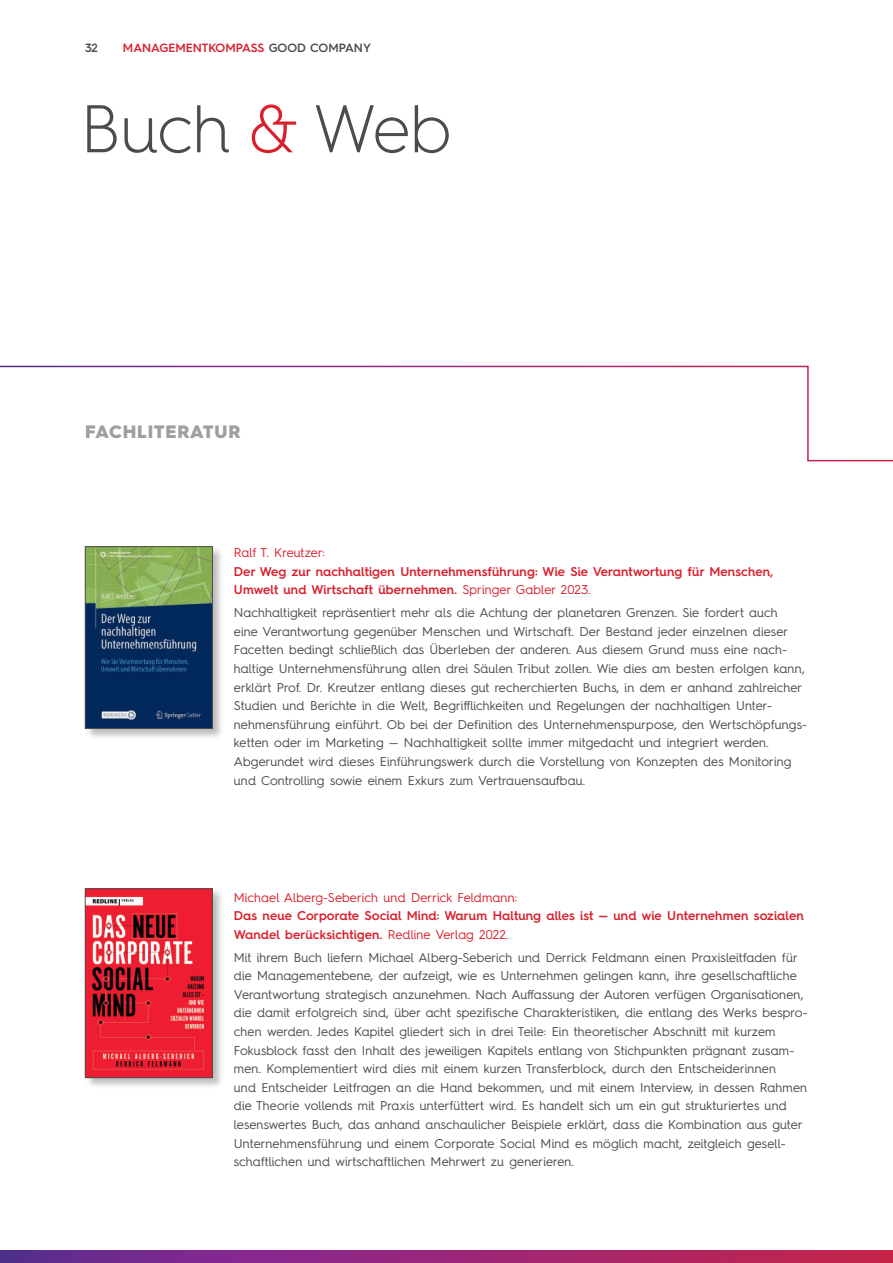
<style>
.page{position:relative;width:893px;height:1263px;background:#fff}
.page>*{position:absolute;margin:0;border:0;box-sizing:border-box;transform-origin:0 0}
.Headline{font:300 67.5px "Hurme Geometric Sans 4";letter-spacing:.005em;color:#4b4c4d}
.Rubrik{font:900 18px "Hurme Geometric Sans 4";letter-spacing:.05em;color:#9d9fa2}
._06_Buch_Text{font:12.75px/18.6px "Hurme Geometric Sans 4";letter-spacing:.01em;color:#4b4c4d}
._05_Buch_Titel{font:600 12.75px/18.6px "Hurme Geometric Sans 4";letter-spacing:.01em;color:#da202d}
._04_Buch_Autor{font:12.75px "Hurme Geometric Sans 4";letter-spacing:.01em;color:#da202d}
.t1{font:600 12px "Hurme Geometric Sans 4";color:#da202d}
.t2{font:600 12px "Hurme Geometric Sans 4";color:#4b4c4d}
.s1{color:#4b4c4d}
.s2{color:#da202d}
.s3{font-weight:400}
</style>
<div class="page">
<svg style="left:0;top:1250px;width:893px;height:13px;background:#962775"></svg>
<div style="left:85px;top:546px;width:139px;height:194px;background:#231f20;opacity:.3"></div>
<img style="left:87px;top:548px;width:124px;height:179px">
<div style="left:85px;top:546px;width:128px;height:183px;border:1px solid #4b4c4d"></div>
<div style="left:84px;top:888px;width:140px;height:201px;background:#231f20;opacity:.3"></div>
<img style="left:87px;top:891px;width:124px;height:185px">
<div style="left:85px;top:889px;width:128px;height:189px;border:1px solid #4b4c4d"></div>
<svg style="left:0;top:365px;width:893px;height:97px"></svg>
<p class="t2" style="left:85px;top:40px;width:14px">32</p>
<p class="t1" style="left:123px;top:40px;width:249px">MANAGEMENTKOMPASS <span class="s1">GOOD COMPANY</span></p>
<p class="Headline" style="left:81px;top:83px;width:372px">Buch <span class="s2">&amp;</span> Web</p>
<p class="Rubrik" style="left:85px;top:419px;width:157px">FACHLITERATUR</p>
<p class="_04_Buch_Autor" style="left:234px;top:544px;width:92px">Ralf T. Kreutzer:</p>
<p class="_05_Buch_Titel" style="left:234px;top:562px;width:541px">Der Weg zur nachhaltigen Unternehmensführung: Wie Sie Verantwortung für Menschen,<br>Umwelt und Wirtschaft übernehmen. <span class="s3">Springer Gabler 2023.</span></p>
<p class="_06_Buch_Text" style="left:234px;top:603px;width:575px">Nachhaltigkeit repräsentiert mehr als die Achtung der planetaren Grenzen. Sie fordert auch<br>eine Verantwortung gegenüber Menschen und Wirtschaft. Der Bestand jeder einzelnen dieser Facetten bedingt schließlich das Überleben der anderen. Aus diesem Grund muss eine nach&shy;haltige Unternehmensführung allen drei Säulen Tribut zollen. Wie dies am besten erfolgen kann, erklärt Prof. Dr. Kreutzer entlang dieses gut recherchierten Buchs, in dem er anhand zahlreicher Studien und Berichte in die Welt, Begrifflichkeiten und Regelungen der nachhaltigen Unter&shy;nehmensführung einführt. Ob bei der Definition des Unternehmenspurpose, den Wertschöpfungs&shy;ketten oder im Marketing — Nachhaltigkeit sollte immer mitgedacht und integriert werden.<br>Abgerundet wird dieses Einführungswerk durch die Vorstellung von Konzepten des Monitoring und Controlling sowie einem Exkurs zum Vertrauensaufbau.</p>
<p class="_04_Buch_Autor" style="left:234px;top:888px;width:285px">Michael Alberg-Seberich und Derrick Feldmann:</p>
<p class="_05_Buch_Titel" style="left:234px;top:906px;width:571px">Das neue Corporate Social Mind: Warum Haltung alles ist — und wie Unternehmen sozialen<br>Wandel berücksichtigen. <span class="s3">Redline Verlag 2022.</span></p>
<p class="_06_Buch_Text" style="left:234px;top:947px;width:575px">Mit ihrem Buch liefern Michael Alberg-Seberich und Derrick Feldmann einen Praxisleitfaden für die Managementebene, der aufzeigt, wie es Unternehmen gelingen kann, ihre gesellschaftliche Verantwortung strategisch anzunehmen. Nach Auffassung der Autoren verfügen Organisationen, die damit erfolgreich sind, über acht spezifische Charakteristiken, die entlang des Werks bespro&shy;chen werden. Jedes Kapitel gliedert sich in drei Teile: Ein theoretischer Abschnitt mit kurzem Fokusblock fasst den Inhalt des jeweiligen Kapitels entlang von Stichpunkten prägnant zusam&shy;men. Komplementiert wird dies mit einem kurzen Transferblock, durch den Entscheiderinnen<br>und Entscheider Leitfragen an die Hand bekommen, und mit einem Interview, in dessen Rahmen die Theorie vollends mit Praxis unterfüttert wird. Es handelt sich um ein gut strukturiertes und lesenswertes Buch, das anhand anschaulicher Beispiele erklärt, dass die Kombination aus guter Unternehmensführung und einem Corporate Social Mind es möglich macht, zeitgleich gesell&shy;schaftlichen und wirtschaftlichen Mehrwert zu generieren.</p>
</div>
